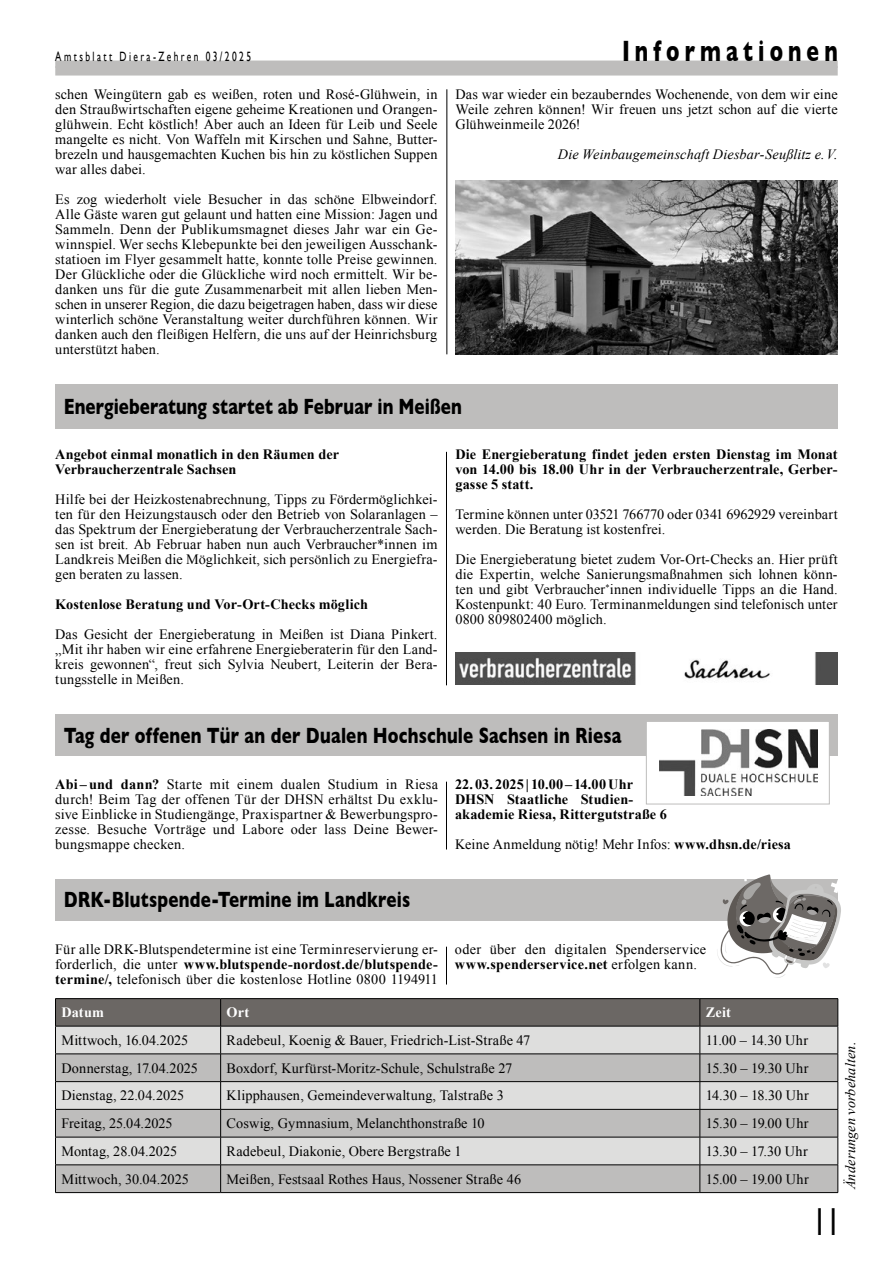
<style>
.page{position:relative;width:893px;height:1263px;background:#fff}
.page>*{position:absolute;margin:0;border:0;box-sizing:border-box;transform-origin:0 0}
.t1{font:39px "Gill Sans";color:#000;scale:.7 1}
.t2{font:700 30px "Gill Sans";letter-spacing:.24em;color:#000;scale:.7 1}
.t3{font:700 22.5px "Gill Sans";letter-spacing:.01em;color:#000;scale:.75 1}
.t4{font:14.25px/15px "Times New Roman";letter-spacing:.01em;color:#000;text-align:justify}
.t5{font:700 14.25px/15px "Times New Roman";letter-spacing:.005em;color:#000}
.t6{font:italic 14.25px "Times New Roman";letter-spacing:.01em;color:#000}
.t7{font:700 14.25px "Times New Roman";letter-spacing:.01em;color:#fff}
.t8{font:13.5px "Gill Sans";letter-spacing:.255em;color:#000;scale:.7 1}
.s1{font-weight:700}
</style>
<div class="page">
<div style="left:55px;top:61px;width:783px;height:15px;background:#bebdbc"></div>
<hr style="left:446px;top:452px;width:1px;height:233px;background:#000">
<div style="left:55px;top:384px;width:783px;height:45px;background:#bebdbc"></div>
<img style="left:455px;top:653px;width:383px;height:31px">
<hr style="left:446px;top:89px;width:1px;height:265px;background:#000">
<img style="left:455px;top:180px;width:383px;height:174px">
<hr style="left:55px;top:998px;width:166px;height:1px;background:#000">
<hr style="left:221px;top:998px;width:479px;height:1px;background:#000">
<hr style="left:700px;top:998px;width:138px;height:1px;background:#000">
<svg style="left:55px;top:999px;width:784px;height:193px;background:#bcbbba"></svg>
<hr style="left:55px;top:1053px;width:166px;height:1px;background:#000">
<hr style="left:221px;top:1053px;width:479px;height:1px;background:#000">
<hr style="left:700px;top:1053px;width:138px;height:1px;background:#000">
<hr style="left:55px;top:1081px;width:166px;height:1px;background:#000">
<hr style="left:221px;top:1081px;width:479px;height:1px;background:#000">
<hr style="left:700px;top:1081px;width:138px;height:1px;background:#000">
<hr style="left:55px;top:1109px;width:166px;height:1px;background:#000">
<hr style="left:221px;top:1109px;width:479px;height:1px;background:#000">
<hr style="left:700px;top:1109px;width:138px;height:1px;background:#000">
<hr style="left:55px;top:1137px;width:166px;height:1px;background:#000">
<hr style="left:221px;top:1137px;width:479px;height:1px;background:#000">
<hr style="left:700px;top:1137px;width:138px;height:1px;background:#000">
<hr style="left:55px;top:1164px;width:166px;height:1px;background:#000">
<hr style="left:221px;top:1164px;width:479px;height:1px;background:#000">
<hr style="left:700px;top:1164px;width:138px;height:1px;background:#000">
<hr style="left:55px;top:1192px;width:166px;height:1px;background:#000">
<hr style="left:221px;top:1192px;width:479px;height:1px;background:#000">
<hr style="left:700px;top:1192px;width:138px;height:1px;background:#000">
<hr style="left:446px;top:947px;width:1px;height:37px;background:#000">
<hr style="left:446px;top:782px;width:1px;height:67px;background:#000">
<div style="left:55px;top:879px;width:783px;height:41px;background:#bebdbc"></div>
<div style="left:55px;top:714px;width:783px;height:42px;background:#bebdbc"></div>
<svg style="left:717px;top:874px;width:124px;height:104px"></svg>
<div style="left:646px;top:721px;width:183px;height:83px;background:#fff"></div>
<img style="left:659px;top:730px;width:159px;height:66px">
<div style="left:646px;top:721px;width:184px;height:83px;border:1px solid #bebdbc"></div>
<p class="t8" style="left:55px;top:48px;width:281px">Amtsblatt Diera-Zehren 03/2025</p>
<h2 class="t2" style="left:622px;top:27px;width:310px">Informationen</h2>
<p class="t4" style="left:55px;top:87px;width:384px">schen Weingütern gab es weißen, roten und Rosé-Glühwein, in den Straußwirtschaften eigene geheime Kreationen und Orangen&shy;glühwein. Echt köstlich! Aber auch an Ideen für Leib und Seele mangelte es nicht. Von Waffeln mit Kirschen und Sahne, Butter&shy;brezeln und hausgemachten Kuchen bis hin zu köstlichen Suppen war alles dabei.</p>
<p class="t4" style="left:55px;top:192px;width:384px">Es zog wiederholt viele Besucher in das schöne Elbweindorf.<br>Alle Gäste waren gut gelaunt und hatten eine Mission: Jagen und Sammeln. Denn der Publikumsmagnet dieses Jahr war ein Ge&shy;winnspiel. Wer sechs Klebepunkte bei den jeweiligen Ausschank&shy;statioen im Flyer gesammelt hatte, konnte tolle Preise gewinnen.<br>Der Glückliche oder die Glückliche wird noch ermittelt. Wir be&shy;danken uns für die gute Zusammenarbeit mit allen lieben Men&shy;schen in unserer Region, die dazu beigetragen haben, dass wir diese winterlich schöne Veranstaltung weiter durchführen können. Wir danken auch den fleißigen Helfern, die uns auf der Heinrichsburg unterstützt haben.</p>
<p class="t4" style="left:455px;top:87px;width:384px">Das war wieder ein bezauberndes Wochenende, von dem wir eine Weile zehren können! Wir freuen uns jetzt schon auf die vierte Glühweinmeile 2026!</p>
<p class="t6" style="left:558px;top:145px;width:281px">Die Weinbaugemeinschaft Diesbar-Seußlitz e.V.</p>
<h3 class="t3" style="left:64px;top:389px;width:532px">Energieberatung startet ab Februar in Meißen</h3>
<p class="t5" style="left:55px;top:447px;width:285px">Angebot einmal monatlich in den Räumen der<br>Verbraucherzentrale Sachsen</p>
<p class="t4" style="left:55px;top:492px;width:384px">Hilfe bei der Heizkostenabrechnung, Tipps zu Fördermöglichkei&shy;ten für den Heizungstausch oder den Betrieb von Solaranlagen – das Spektrum der Energieberatung der Verbraucherzentrale Sach&shy;sen ist breit. Ab Februar haben nun auch Verbraucher*innen im Landkreis Meißen die Möglichkeit, sich persönlich zu Energiefra&shy;gen beraten zu lassen.</p>
<p class="t5" style="left:55px;top:597px;width:314px">Kostenlose Beratung und Vor-Ort-Checks möglich</p>
<p class="t4" style="left:55px;top:627px;width:384px">Das Gesicht der Energieberatung in Meißen ist Diana Pinkert. „Mit ihr haben wir eine erfahrene Energieberaterin für den Land&shy;kreis gewonnen“, freut sich Sylvia Neubert, Leiterin der Bera&shy;tungsstelle in Meißen.</p>
<p class="t5" style="left:455px;top:447px;width:384px;text-align:justify">Die Energieberatung findet jeden ersten Dienstag im Monat von 14.00 bis 18.00 Uhr in der Verbraucherzentrale, Gerber&shy;gasse 5 statt.</p>
<p class="t4" style="left:455px;top:507px;width:384px">Termine können unter 03521 766770 oder 0341 6962929 vereinbart werden. Die Beratung ist kostenfrei.</p>
<p class="t4" style="left:455px;top:552px;width:384px">Die Energieberatung bietet zudem Vor-Ort-Checks an. Hier prüft die Expertin, welche Sanierungsmaßnahmen sich lohnen könn&shy;ten und gibt Verbraucher<sup>*</sup>innen individuelle Tipps an die Hand.<br>Kostenpunkt: 40 Euro. Terminanmeldungen sind telefonisch unter 0800 809802400 möglich.</p>
<h3 class="t3" style="left:64px;top:717px;width:745px">Tag der offenen Tür an der Dualen Hochschule Sachsen in Riesa</h3>
<p class="t4" style="left:55px;top:777px;width:384px"><span class="s1">Abi – und dann?</span> Starte mit einem dualen Studium in Riesa durch! Beim Tag der offenen Tür der DHSN erhältst Du exklu&shy;sive Einblicke in Studiengänge, Praxispartner &amp; Bewerbungspro&shy;zesse. Besuche Vorträge und Labore oder lass Deine Bewer&shy;bungsmappe checken.</p>
<p class="t5" style="left:455px;top:777px;width:213px">22. 03. 2025 | 10.00–14.00Uhr<br>DHSN Staatliche Studien&shy;akademie Riesa, Rittergutstraße 6</p>
<p class="t4" style="left:455px;top:837px;width:337px">Keine Anmeldung nötig! Mehr Infos: <span class="s1">www.dhsn.de/riesa</span></p>
<h3 class="t3" style="left:64px;top:882px;width:464px">DRK-Blutspende-Termine im Landkreis</h3>
<p class="t4" style="left:55px;top:942px;width:384px">Für alle DRK-Blutspendetermine ist eine Terminreservierung er&shy;forderlich, die unter <span class="s1">www.blutspende-nordost.de/blutspende&shy;termine/,</span> telefonisch über die kostenlose Hotline 0800 1194911</p>
<p class="t4" style="left:455px;top:942px;width:253px">oder über den digitalen Spenderservice <span class="s1">www.spenderservice.net</span> erfolgen kann.</p>
<p class="t7" style="left:62px;top:1002px;width:44px">Datum</p>
<p class="t7" style="left:227px;top:1002px;width:24px">Ort</p>
<p class="t7" style="left:706px;top:1002px;width:26px">Zeit</p>
<p class="t4" style="left:62px;top:1032px;width:128px">Mittwoch, 16.04.2025</p>
<p class="t4" style="left:227px;top:1032px;width:305px">Radebeul, Koenig &amp; Bauer, Friedrich-List-Straße 47</p>
<p class="t4" style="left:706px;top:1032px;width:104px">11.00 – 14.30 Uhr</p>
<p class="t4" style="left:61px;top:1060px;width:138px">Donnerstag, 17.04.2025</p>
<p class="t4" style="left:227px;top:1060px;width:287px">Boxdorf, Kurfürst-Moritz-Schule, Schulstraße 27</p>
<p class="t4" style="left:706px;top:1060px;width:104px">15.30 – 19.30 Uhr</p>
<p class="t4" style="left:61px;top:1088px;width:124px">Dienstag, 22.04.2025</p>
<p class="t4" style="left:227px;top:1088px;width:279px">Klipphausen, Gemeindeverwaltung, Talstraße 3</p>
<p class="t4" style="left:706px;top:1088px;width:105px">14.30 – 18.30 Uhr</p>
<p class="t4" style="left:61px;top:1116px;width:113px">Freitag, 25.04.2025</p>
<p class="t4" style="left:227px;top:1116px;width:260px">Coswig, Gymnasium, Melanchthonstraße 10</p>
<p class="t4" style="left:706px;top:1116px;width:104px">15.30 – 19.00 Uhr</p>
<p class="t4" style="left:61px;top:1143px;width:117px">Montag, 28.04.2025</p>
<p class="t4" style="left:227px;top:1143px;width:237px">Radebeul, Diakonie, Obere Bergstraße 1</p>
<p class="t4" style="left:706px;top:1143px;width:104px">13.30 – 17.30 Uhr</p>
<p class="t4" style="left:61px;top:1171px;width:129px">Mittwoch, 30.04.2025</p>
<p class="t4" style="left:227px;top:1171px;width:296px">Meißen, Festsaal Rothes Haus, Nossener Straße 46</p>
<p class="t4" style="left:706px;top:1171px;width:104px">15.00 – 19.00 Uhr</p>
<h1 class="t1" style="left:813px;top:1198px;width:40px">11</h1>
<p class="t6" style="left:841px;top:1189px;width:149px;rotate:-90deg">Änderungen vorbehalten.</p>
</div>
